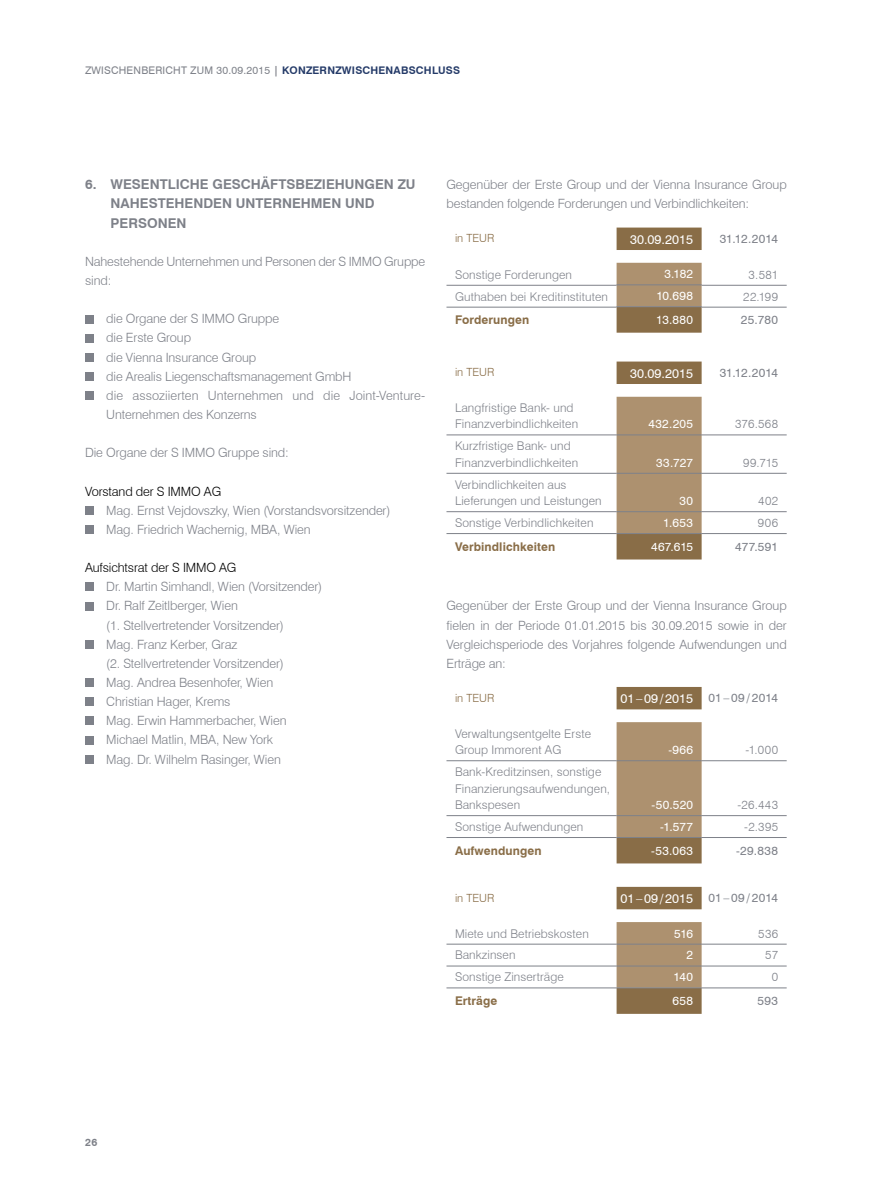
<style>
.page{position:relative;width:893px;height:1191px;background:#fff}
.page>*{position:absolute;margin:0;border:0;box-sizing:border-box;transform-origin:0 0}
.t1{font:700 13.5px/19.2px "Swiss 721 BT";color:#7e8189}
.t2{font:300 12.75px/19.2px "Swiss 721 BT";letter-spacing:-.01em;color:#7e8189}
.t3{font:12.75px "Swiss 721 BT";color:#fff}
.t4{font:300 12.75px "Swiss 721 BT";letter-spacing:-.01em;color:#000}
.t5{font:300 12px/16.5px "Swiss 721 BT";letter-spacing:.01em;color:#7e8189}
.t6{font:12px "Swiss 721 BT";letter-spacing:.025em;color:#fff}
.t7{font:700 12px "Swiss 721 BT";letter-spacing:.01em;color:#896d47}
.t8{font:12px "Swiss 721 BT";letter-spacing:.025em;color:#7e8189}
.t9{font:300 11.25px "Swiss 721 BT";color:#896d47}
.t10{font:10.5px "Swiss 721 BT";letter-spacing:.02em;color:#7e8189}
.t11{font:700 10.5px "Swiss 721 BT";color:#7e8189}
.s1{font-weight:700}
.s2{font-weight:700;color:#243a68}
.s3{font-size:12px;color:#7e8189}
</style>
<div class="page">
<div style="left:85px;top:315px;width:9px;height:8px;background:#7e8189"></div>
<div style="left:85px;top:334px;width:9px;height:8px;background:#7e8189"></div>
<div style="left:85px;top:353px;width:9px;height:8px;background:#7e8189"></div>
<div style="left:85px;top:372px;width:9px;height:9px;background:#7e8189"></div>
<div style="left:85px;top:391px;width:9px;height:9px;background:#7e8189"></div>
<div style="left:85px;top:506px;width:9px;height:8px;background:#7e8189"></div>
<div style="left:85px;top:525px;width:9px;height:9px;background:#7e8189"></div>
<div style="left:85px;top:583px;width:9px;height:8px;background:#7e8189"></div>
<div style="left:85px;top:602px;width:9px;height:8px;background:#7e8189"></div>
<div style="left:85px;top:640px;width:9px;height:8px;background:#7e8189"></div>
<div style="left:85px;top:678px;width:9px;height:9px;background:#7e8189"></div>
<div style="left:85px;top:697px;width:9px;height:9px;background:#7e8189"></div>
<div style="left:85px;top:716px;width:9px;height:9px;background:#7e8189"></div>
<div style="left:85px;top:736px;width:9px;height:8px;background:#7e8189"></div>
<div style="left:85px;top:755px;width:9px;height:8px;background:#7e8189"></div>
<svg style="left:617px;top:227px;width:85px;height:106px;background:#a78f70"></svg>
<hr style="left:446px;top:285px;width:171px;height:1px;background:#7e8189">
<hr style="left:617px;top:284px;width:85px;height:1px;background:#7e8189">
<hr style="left:702px;top:285px;width:85px;height:1px;background:#7e8189">
<hr style="left:446px;top:307px;width:171px;height:1px;background:#7e8189">
<hr style="left:617px;top:306px;width:85px;height:1px;background:#7e8189">
<hr style="left:702px;top:307px;width:85px;height:1px;background:#7e8189">
<svg style="left:617px;top:361px;width:85px;height:198px;background:#a9906f"></svg>
<hr style="left:446px;top:434px;width:171px;height:1px;background:#7e8189">
<hr style="left:617px;top:434px;width:85px;height:1px;background:#7e8189">
<hr style="left:702px;top:434px;width:85px;height:1px;background:#7e8189">
<hr style="left:446px;top:473px;width:171px;height:1px;background:#7e8189">
<hr style="left:617px;top:473px;width:85px;height:1px;background:#7e8189">
<hr style="left:702px;top:473px;width:85px;height:1px;background:#7e8189">
<hr style="left:446px;top:511px;width:171px;height:1px;background:#7e8189">
<hr style="left:617px;top:511px;width:85px;height:1px;background:#7e8189">
<hr style="left:702px;top:511px;width:85px;height:1px;background:#7e8189">
<hr style="left:446px;top:533px;width:171px;height:1px;background:#7e8189">
<hr style="left:617px;top:533px;width:85px;height:1px;background:#7e8189">
<hr style="left:702px;top:533px;width:85px;height:1px;background:#7e8189">
<svg style="left:617px;top:687px;width:85px;height:176px;background:#a98f6f"></svg>
<hr style="left:446px;top:760px;width:171px;height:1px;background:#7e8189">
<hr style="left:617px;top:760px;width:85px;height:1px;background:#7e8189">
<hr style="left:702px;top:760px;width:85px;height:1px;background:#7e8189">
<hr style="left:446px;top:815px;width:171px;height:1px;background:#7e8189">
<hr style="left:617px;top:815px;width:85px;height:1px;background:#7e8189">
<hr style="left:702px;top:815px;width:85px;height:1px;background:#7e8189">
<hr style="left:446px;top:837px;width:171px;height:1px;background:#7e8189">
<hr style="left:617px;top:837px;width:85px;height:1px;background:#7e8189">
<hr style="left:702px;top:837px;width:85px;height:1px;background:#7e8189">
<svg style="left:617px;top:887px;width:85px;height:126px;background:#a78e6f"></svg>
<hr style="left:446px;top:944px;width:171px;height:1px;background:#7e8189">
<hr style="left:617px;top:944px;width:85px;height:1px;background:#7e8189">
<hr style="left:702px;top:944px;width:85px;height:1px;background:#7e8189">
<hr style="left:446px;top:965px;width:171px;height:1px;background:#7e8189">
<hr style="left:617px;top:965px;width:85px;height:1px;background:#7e8189">
<hr style="left:702px;top:965px;width:85px;height:1px;background:#7e8189">
<hr style="left:446px;top:987px;width:171px;height:1px;background:#7e8189">
<hr style="left:617px;top:987px;width:85px;height:1px;background:#7e8189">
<hr style="left:702px;top:987px;width:85px;height:1px;background:#7e8189">
<p class="t10" style="left:85px;top:64px;width:377px">ZWISCHENBERICHT ZUM 30.09.2015 <span class="s1">|</span> <span class="s2">KONZERNZWISCHENABSCHLUSS</span></p>
<p class="t1" style="left:111px;top:175px;width:307px;text-indent:-26px">6. WESENTLICHE GESCHÄFTSBEZIEHUNGEN ZU<br>NAHESTEHENDEN UNTERNEHMEN UND<br>PERSONEN</p>
<p class="t2" style="left:85px;top:252px;width:342px">Nahestehende Unternehmen und Personen der S IMMO Gruppe sind:</p>
<p class="t2" style="left:106px;top:309px;width:319px">die Organe der S IMMO Gruppe<br>die Erste Group<br>die Vienna Insurance Group<br>die Arealis Liegenschaftsmanagement GmbH<br>die assoziierten Unternehmen und die Joint-Venture-<br>Unternehmen des Konzerns</p>
<p class="t2" style="left:85px;top:443px;width:205px">Die Organe der S IMMO Gruppe sind:</p>
<p class="t4" style="left:85px;top:483px;width:138px">Vorstand der S IMMO AG</p>
<p class="t2" style="left:106px;top:500px;width:286px">Mag. Ernst Vejdovszky, Wien (Vorstandsvorsitzender)<br>Mag. Friedrich Wachernig, MBA, Wien</p>
<p class="t4" style="left:85px;top:560px;width:153px">Aufsichtsrat der S IMMO AG</p>
<p class="t2" style="left:106px;top:577px;width:218px">Dr. Martin Simhandl, Wien (Vorsitzender)<br>Dr. Ralf Zeitlberger, Wien<br>(1. Stellvertretender Vorsitzender)<br>Mag. Franz Kerber, Graz<br>(2. Stellvertretender Vorsitzender)<br>Mag. Andrea Besenhofer, Wien<br>Christian Hager, Krems<br>Mag. Erwin Hammerbacher, Wien<br>Michael Matlin, MBA, New York<br>Mag. Dr. Wilhelm Rasinger, Wien</p>
<p class="t2" style="left:446px;top:175px;width:342px">Gegenüber der Erste Group und der Vienna Insurance Group bestanden folgende Forderungen und Verbindlichkeiten:</p>
<p class="t9" style="left:455px;top:232px;width:41px">in TEUR</p>
<p class="t3" style="left:630px;top:231px;width:64px">30.09.2015</p>
<p class="t8" style="left:720px;top:231px;width:60px">31.12.2014</p>
<p class="t5" style="left:455px;top:266px;width:119px">Sonstige Forderungen</p>
<p class="t6" style="left:664px;top:267px;width:30px">3.182</p>
<p class="t5" style="left:749px;top:266px;width:31px">3.581</p>
<p class="t5" style="left:455px;top:288px;width:155px">Guthaben bei Kreditinstituten</p>
<p class="t6" style="left:656px;top:288px;width:38px">10.698</p>
<p class="t5" style="left:743px;top:288px;width:36px">22.199</p>
<p class="t7" style="left:455px;top:312px;width:76px">Forderungen</p>
<p class="t6" style="left:656px;top:312px;width:38px">13.880</p>
<p class="t8" style="left:741px;top:312px;width:39px">25.780</p>
<p class="t9" style="left:455px;top:366px;width:41px">in TEUR</p>
<p class="t3" style="left:630px;top:365px;width:64px">30.09.2015</p>
<p class="t8" style="left:720px;top:365px;width:60px">31.12.2014</p>
<p class="t5" style="left:455px;top:399px;width:125px">Langfristige Bank- und<br>Finanzverbindlichkeiten</p>
<p class="t6" style="left:648px;top:417px;width:46px">432.205</p>
<p class="t5" style="left:735px;top:416px;width:44px">376.568</p>
<p class="t5" style="left:455px;top:437px;width:125px">Kurzfristige Bank- und<br>Finanzverbindlichkeiten</p>
<p class="t5" style="left:455px;top:476px;width:148px">Verbindlichkeiten aus<br>Lieferungen und Leistungen</p>
<p class="t6" style="left:656px;top:455px;width:38px">33.727</p>
<p class="t5" style="left:743px;top:454px;width:36px">99.715</p>
<p class="t6" style="left:680px;top:493px;width:15px">30</p>
<p class="t5" style="left:758px;top:492px;width:21px">402</p>
<p class="t5" style="left:455px;top:514px;width:140px">Sonstige Verbindlichkeiten</p>
<p class="t6" style="left:663px;top:515px;width:31px">1.653</p>
<p class="t5" style="left:758px;top:514px;width:22px">906</p>
<p class="t7" style="left:455px;top:539px;width:102px">Verbindlichkeiten</p>
<p class="t6" style="left:651px;top:539px;width:44px">467.615</p>
<p class="t8" style="left:735px;top:539px;width:44px">477.591</p>
<p class="t2" style="left:446px;top:596px;width:342px;text-align:justify">Gegenüber der Erste Group und der Vienna Insurance Group fielen in der Periode 01.01.2015 bis 30.09.2015 sowie in der Vergleichsperiode des Vorjahres folgende Aufwendungen und Erträge an:</p>
<p class="t9" style="left:455px;top:691px;width:41px">in TEUR</p>
<p class="t3" style="left:621px;top:690px;width:159px">01–09/2015 <span class="s3">01–09/2014</span></p>
<p class="t5" style="left:455px;top:725px;width:138px">Verwaltungsentgelte Erste<br>Group Immorent AG</p>
<p class="t6" style="left:668px;top:742px;width:26px">-966</p>
<p class="t5" style="left:745px;top:741px;width:34px">-1.000</p>
<p class="t5" style="left:455px;top:763px;width:157px">Bank-Kreditzinsen, sonstige<br>Finanzierungsaufwendungen,<br>Bankspesen</p>
<p class="t6" style="left:652px;top:797px;width:43px">-50.520</p>
<p class="t5" style="left:737px;top:796px;width:42px">-26.443</p>
<p class="t5" style="left:455px;top:818px;width:130px">Sonstige Aufwendungen</p>
<p class="t6" style="left:660px;top:819px;width:34px">-1.577</p>
<p class="t5" style="left:744px;top:818px;width:35px">-2.395</p>
<p class="t7" style="left:455px;top:843px;width:88px">Aufwendungen</p>
<p class="t6" style="left:651px;top:843px;width:43px">-53.063</p>
<p class="t8" style="left:736px;top:843px;width:43px">-29.838</p>
<p class="t9" style="left:455px;top:891px;width:41px">in TEUR</p>
<p class="t3" style="left:621px;top:890px;width:159px">01–09/2015 <span class="s3">01–09/2014</span></p>
<p class="t5" style="left:455px;top:925px;width:135px">Miete und Betriebskosten</p>
<p class="t6" style="left:674px;top:926px;width:21px">516</p>
<p class="t5" style="left:758px;top:925px;width:21px">536</p>
<p class="t5" style="left:455px;top:946px;width:62px">Bankzinsen</p>
<p class="t6" style="left:686px;top:948px;width:8px">2</p>
<p class="t5" style="left:765px;top:946px;width:14px">57</p>
<p class="t5" style="left:455px;top:968px;width:110px">Sonstige Zinserträge</p>
<p class="t6" style="left:674px;top:969px;width:21px">140</p>
<p class="t5" style="left:772px;top:968px;width:8px">0</p>
<p class="t7" style="left:455px;top:993px;width:44px">Erträge</p>
<p class="t6" style="left:673px;top:993px;width:22px">658</p>
<p class="t8" style="left:757px;top:993px;width:22px">593</p>
<p class="t11" style="left:85px;top:1136px;width:14px">26</p>
</div>
